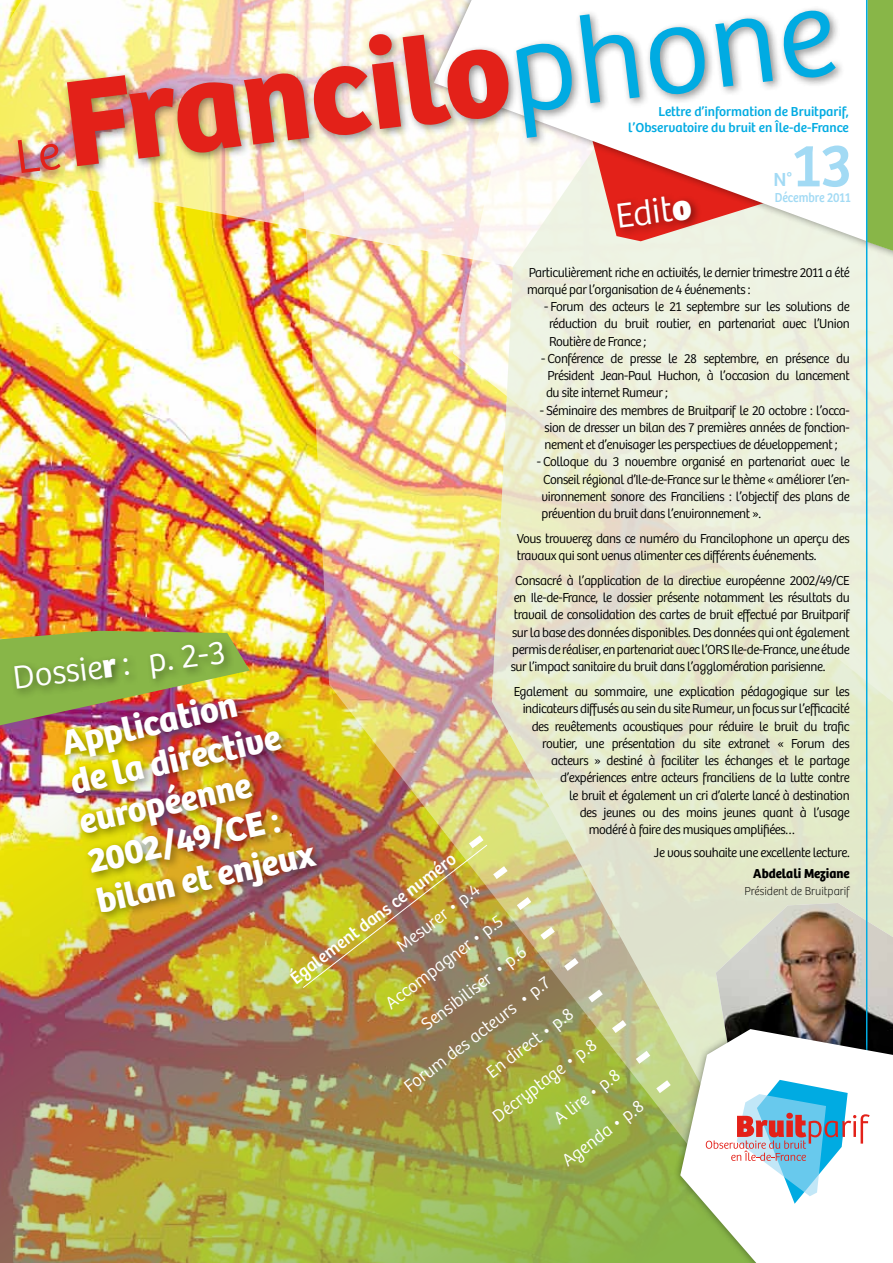
<style>
.page{position:relative;width:893px;height:1263px;background:#fff}
.page>*{position:absolute;margin:0;border:0;box-sizing:border-box;transform-origin:0 0}
.t1{font:700 127.05px "Bree";color:#e32119}
.t2{font:62.25px "Bree";color:#a2daf4}
.t3{font:300 36px "Bree";color:#fff}
.t4{font:700 35.55px/40.5px "Bree";color:#fff}
.t5{font:300 33.9px "Bree";color:#fff}
.t6{font:19.65px "Bree";color:#a2daf4}
.t7{font:300 18px/38.7px "Bree";color:#fff;text-align:right}
.t8{font:18px "Bree";color:#fff}
.t9{font:300 13.5px/17.2px "Bree";letter-spacing:-.03em;color:#000;text-align:justify}
.t10{font:13.5px/16.2px "Bree";color:#00abe2;text-align:right}
.t11{font:700 13.5px "Bree";color:#000}
.t12{font:13.5px "Bree";color:#a2daf4;scale:.89 1}
.t13{font:100 12px "Bree";color:#000}
.s1{font-weight:300;color:#00abe2}
.s2{font-weight:800}
</style>
<div class="page">
<img style="left:0;top:337px;width:293px;height:88px">
<img style="left:0;top:425px;width:293px;height:838px">
<img style="left:293px;top:337px;width:199px;height:926px">
<img style="left:453px;top:337px;width:39px;height:382px">
<img style="left:0;top:0;width:492px;height:337px">
<svg style="left:492px;top:266px;width:401px;height:997px;background:#dce2be"></svg>
<img style="left:0;top:631px;width:250px;height:94px">
<div style="left:425px;top:0;width:468px;height:266px;background:#000;opacity:.45"></div>
<svg style="left:434px;top:0;width:152px;height:251px"></svg>
<div style="left:13px;top:6px;width:832px;height:178px;background:#000;opacity:.45"></div>
<div style="left:9px;top:637px;width:226px;height:62px;background:#000;opacity:.45"></div>
<svg style="left:586px;top:0;width:307px;height:251px"></svg>
<svg style="left:605px;top:1014px;width:28px;height:25px"></svg>
<img style="left:302px;top:829px;width:307px;height:179px">
<hr style="left:866px;top:0;width:1px;height:1054px;background:#00abe2">
<div style="left:672px;top:1021px;width:221px;height:242px;background:#000;opacity:.45"></div>
<svg style="left:680px;top:1029px;width:213px;height:234px"></svg>
<svg style="left:706px;top:903px;width:187px;height:301px"></svg>
<div style="left:60px;top:694px;width:267px;height:229px;background:#000;opacity:.45"></div>
<svg style="left:629px;top:1045px;width:48px;height:54px;background:#c1d28a"></svg>
<img style="left:18px;top:138px;width:43px;height:35px">
<h1 class="t1" style="left:55px;top:47px;width:776px;rotate:-7deg">Francilo<span class="s1">phone</span></h1>
<h3 class="t3" style="left:614px;top:195px;width:77px;rotate:-7deg">Edit<span class="s2">o</span></h3>
<p class="t10" style="left:628px;top:104px;width:222px">Lettre d’information de Bruitparif, l’Observatoire du bruit en Île-de-France</p>
<h2 class="t2" style="left:792px;top:128px;width:62px">13</h2>
<h3 class="t6" style="left:773px;top:168px;width:20px">N°</h3>
<p class="t12" style="left:775px;top:189px;width:87px">Décembre 2011</p>
<p class="t9" style="left:527px;top:264px;width:324px">Particulièrement riche en activités, le dernier trimestre 2011 a été marqué par l’organisation de 4 événements :</p>
<p class="t9" style="left:549px;top:298px;width:302px;text-indent:-5px">- Forum des acteurs le 21 septembre sur les solutions de réduction du bruit routier, en partenariat avec l’Union Routière de France ;</p>
<p class="t9" style="left:546px;top:350px;width:305px;text-indent:-5px">- Conférence de presse le 28 septembre, en présence du Président Jean-Paul Huchon, à l’occasion du lancement du site internet Rumeur ;</p>
<p class="t9" style="left:540px;top:402px;width:311px;text-align:center">- Séminaire des membres de Bruitparif le 20 octobre : l’occa&shy;sion de dresser un bilan des 7 premières années de fonction&shy;nement et d’envisager les perspectives de développement ;</p>
<p class="t9" style="left:541px;top:453px;width:310px;text-indent:-5px">- Colloque du 3 novembre organisé en partenariat avec le Conseil régional d’Ile-de-France sur le thème « améliorer l’en&shy;vironnement sonore des Franciliens : l’objectif des plans de prévention du bruit dans l’environnement ».</p>
<p class="t9" style="left:517px;top:530px;width:335px">Vous trouverez dans ce numéro du Francilophone un aperçu des travaux qui sont venus alimenter ces différents événements.</p>
<p class="t9" style="left:511px;top:572px;width:341px;text-indent:5px">Consacré à l’application de la directive européenne 2002/49/CE en Ile-de-France, le dossier présente notamment les résultats du travail de consolidation des cartes de bruit effectué par Bruitparif sur la base des données disponibles. Des données qui ont également permis de réaliser, en partenariat avec l’ORS Ile-de-France, une étude sur l’impact sanitaire du bruit dans l’agglomération parisienne.</p>
<p class="t9" style="left:514px;top:683px;width:338px">Egalement au sommaire, une explication pédagogique sur les</p>
<p class="t9" style="left:523px;top:700px;width:329px">indicateurs diffusés au sein du site Rumeur, un focus sur l’efficacité</p>
<p class="t9" style="left:532px;top:717px;width:320px">des revêtements acoustiques pour réduire le bruit du trafic</p>
<p class="t9" style="left:542px;top:735px;width:309px">routier, une présentation du site extranet « Forum des</p>
<p class="t9" style="left:551px;top:752px;width:300px">acteurs » destiné à faciliter les échanges et le partage</p>
<p class="t9" style="left:560px;top:769px;width:291px">d’expériences entre acteurs franciliens de la lutte contre</p>
<p class="t9" style="left:569px;top:786px;width:282px">le bruit et également un cri d’alerte lancé à destination</p>
<p class="t9" style="left:580px;top:804px;width:272px">des jeunes ou des moins jeunes quant à l’usage</p>
<p class="t9" style="left:589px;top:821px;width:208px">modéré à faire des musiques amplifiées…</p>
<p class="t9" style="left:654px;top:844px;width:197px">Je vous souhaite une excellente lecture.</p>
<p class="t11" style="left:753px;top:865px;width:98px">Abdelali Meziane</p>
<p class="t13" style="left:744px;top:884px;width:107px">Président de Bruitparif</p>
<h3 class="t5" style="left:11px;top:658px;width:216px;rotate:-7deg">Dossie<span class="s2">r</span> : p. 2-3</h3>
<h3 class="t4" style="left:56px;top:724px;width:224px;rotate:-13deg">Application de la directive européenne<br>2002/49/CE : bilan et enjeux</h3>
<h3 class="t8" style="left:286px;top:971px;width:204px;rotate:-37deg">également dans ce numéro</h3>
<h3 class="t7" style="left:324px;top:979px;width:180px;rotate:-37deg">Mesurer • p.4<br>Accompagner • p.5<br>Sensibiliser • p.6<br>Forum des acteurs • p.7<br>En direct • p.8<br>Décryptage • p.8<br>A lire • p.8<br>Agenda • p.8</h3>
</div>
